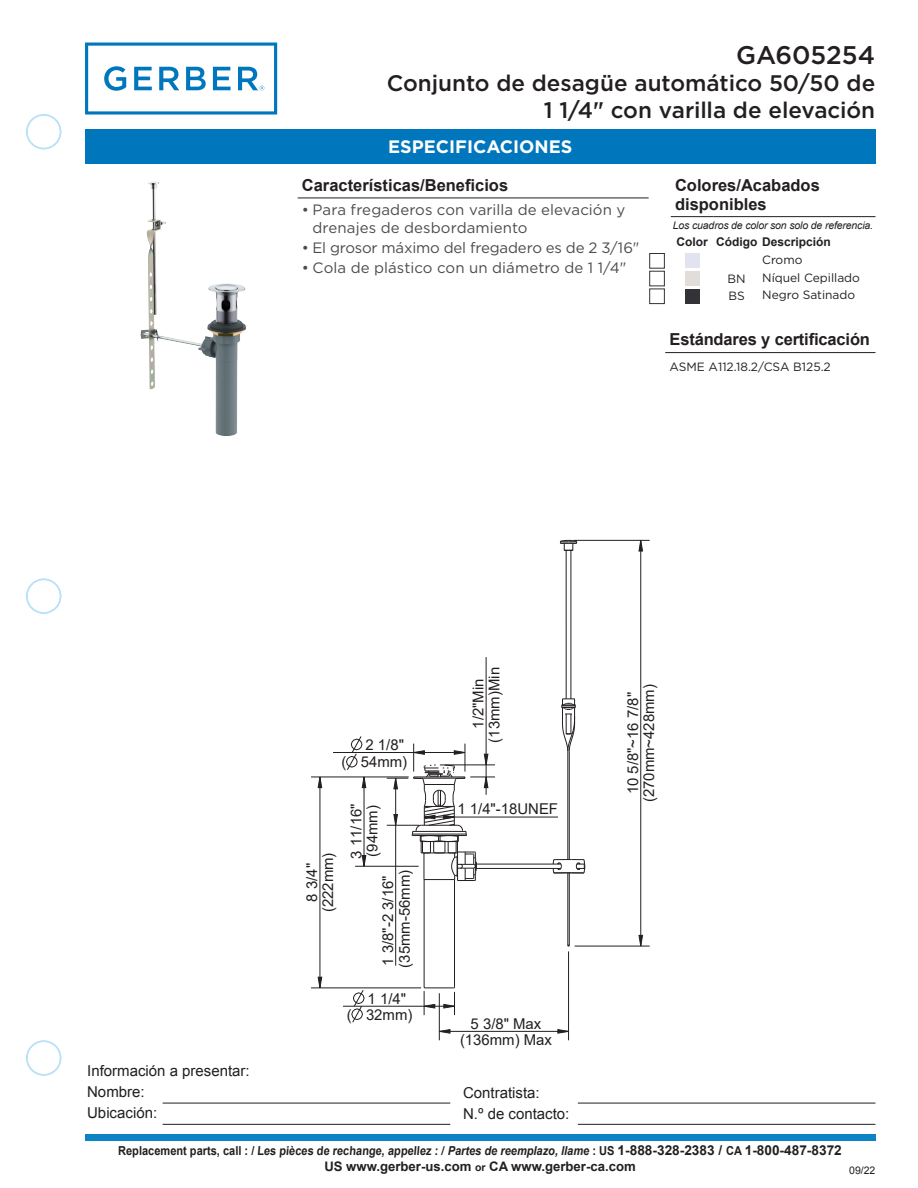
<style>
.page{position:relative;width:918px;height:1188px;background:#fff}
.page>*{position:absolute;margin:0;border:0;box-sizing:border-box;transform-origin:0 0}
.Header_headline{font:500 25.5px "Gotham";letter-spacing:-.005em;color:#231f20}
.Header_series{font:500 22.5px/27px "Gotham";color:#231f20;text-align:right}
.t1{font:700 18px "Gotham";color:#fff}
.t2{font:700 16.5px/19.5px "Arial";color:#231f20}
.t3{font:15px/18px "Gotham";color:#4b4c4d}
.t4{font:15px/21.3px "Arial";color:#231f20}
.t5{font:14.85px/16px "Arial";color:#231f20;text-align:center}
.t6{font:700 13.2px "Arial";color:#231f20}
.t7{font:700 12.3px "Arial";color:#231f20;scale:.89 1}
.Standard___Certifica{font:12px "Gotham";color:#231f20}
.t8{font:700 12px "Arial";color:#231f20}
.t9{font:italic 10.5px "Arial";letter-spacing:-.015em;color:#231f20}
.t10{font:10.5px "Arial";color:#231f20}
.s1{font-style:italic}
.s2{font-size:13.65px}
.s3{font-size:10.5px}
</style>
<div class="page">
<div style="left:26px;top:114px;width:35px;height:35px;border:2px solid #b9e1f7;border-radius:50%"></div>
<div style="left:26px;top:1040px;width:35px;height:36px;border:2px solid #b9e1f7;border-radius:50%"></div>
<div style="left:26px;top:579px;width:35px;height:35px;border:2px solid #b9e1f7;border-radius:50%"></div>
<div style="left:85px;top:1135px;width:790px;height:6px;background:#0c83c4"></div>
<svg style="left:85px;top:43px;width:192px;height:72px"></svg>
<div style="left:85px;top:130px;width:790px;height:34px;background:#0077bd"></div>
<hr style="left:163px;top:1103px;width:287px;height:1px;background:#231f20">
<hr style="left:578px;top:1103px;width:297px;height:1px;background:#231f20">
<hr style="left:163px;top:1124px;width:287px;height:1px;background:#231f20">
<hr style="left:578px;top:1124px;width:297px;height:1px;background:#231f20">
<hr style="left:298px;top:198px;width:351px;height:1px;background:#231f20">
<img style="left:141px;top:183px;width:105px;height:253px">
<svg style="left:440px;top:1029px;width:11px;height:5px"></svg>
<svg style="left:557px;top:1029px;width:11px;height:5px"></svg>
<svg style="left:346px;top:736px;width:17px;height:34px"></svg>
<svg style="left:362px;top:776px;width:4px;height:12px"></svg>
<svg style="left:362px;top:855px;width:4px;height:11px"></svg>
<svg style="left:318px;top:776px;width:4px;height:12px"></svg>
<svg style="left:318px;top:977px;width:4px;height:11px"></svg>
<svg style="left:351px;top:990px;width:14px;height:33px"></svg>
<svg style="left:638px;top:935px;width:5px;height:11px"></svg>
<svg style="left:638px;top:541px;width:5px;height:11px"></svg>
<hr style="left:424px;top:880px;width:1px;height:107px;background:#231f20">
<hr style="left:454px;top:880px;width:1px;height:107px;background:#231f20">
<hr style="left:476px;top:868px;width:85px;height:1px;background:#231f20">
<hr style="left:476px;top:864px;width:85px;height:1px;background:#231f20">
<hr style="left:566px;top:550px;width:1px;height:149px;background:#231f20">
<hr style="left:568px;top:751px;width:1px;height:109px;background:#231f20">
<hr style="left:568px;top:873px;width:1px;height:72px;background:#231f20">
<hr style="left:569px;top:751px;width:1px;height:109px;background:#231f20">
<hr style="left:569px;top:873px;width:1px;height:72px;background:#231f20">
<hr style="left:571px;top:550px;width:1px;height:149px;background:#231f20">
<svg style="left:560px;top:540px;width:18px;height:11px"></svg>
<svg style="left:553px;top:859px;width:33px;height:15px"></svg>
<svg style="left:561px;top:699px;width:15px;height:53px"></svg>
<hr style="left:320px;top:777px;width:1px;height:211px;background:#231f20">
<hr style="left:439px;top:1031px;width:130px;height:1px;background:#231f20">
<hr style="left:343px;top:1006px;width:112px;height:1px;background:#231f20">
<hr style="left:364px;top:777px;width:1px;height:89px;background:#231f20">
<hr style="left:311px;top:988px;width:110px;height:1px;background:#231f20">
<hr style="left:395px;top:778px;width:1px;height:188px;background:#231f20">
<hr style="left:575px;top:946px;width:75px;height:1px;background:#231f20">
<hr style="left:439px;top:993px;width:1px;height:47px;background:#231f20">
<svg style="left:424px;top:986px;width:31px;height:29px"></svg>
<hr style="left:355px;top:866px;width:64px;height:1px;background:#231f20">
<hr style="left:486px;top:657px;width:1px;height:138px;background:#231f20">
<hr style="left:424px;top:817px;width:134px;height:1px;background:#231f20">
<hr style="left:568px;top:951px;width:1px;height:89px;background:#231f20">
<hr style="left:311px;top:777px;width:98px;height:1px;background:#231f20">
<svg style="left:387px;top:744px;width:108px;height:137px"></svg>
<hr style="left:445px;top:765px;width:50px;height:1px;background:#231f20">
<hr style="left:333px;top:752px;width:132px;height:1px;background:#231f20">
<hr style="left:641px;top:540px;width:1px;height:406px;background:#231f20">
<hr style="left:574px;top:540px;width:76px;height:1px;background:#231f20">
<hr style="left:671px;top:216px;width:42px;height:1px;background:#231f20">
<hr style="left:713px;top:216px;width:47px;height:1px;background:#231f20">
<hr style="left:760px;top:216px;width:115px;height:1px;background:#231f20">
<div style="left:649px;top:253px;width:16px;height:16px;border:1px solid #333237"></div>
<div style="left:685px;top:254px;width:14px;height:14px;background:#e1e4f0"></div>
<div style="left:649px;top:271px;width:16px;height:15px;border:1px solid #333237"></div>
<div style="left:685px;top:271px;width:14px;height:15px;background:#e3ddda"></div>
<div style="left:649px;top:289px;width:16px;height:15px;border:1px solid #333237"></div>
<div style="left:685px;top:289px;width:14px;height:15px;background:#333237"></div>
<hr style="left:665px;top:352px;width:210px;height:1px;background:#231f20">
<p class="Header_headline" style="left:736px;top:38px;width:141px">GA605254</p>
<p class="Header_series" style="left:387px;top:69px;width:490px">Conjunto de desagüe automático 50/50 de<br>1 1/4" con varilla de elevación</p>
<p class="t1" style="left:388px;top:135px;width:185px">ESPECIFICACIONES</p>
<p class="t2" style="left:302px;top:176px;width:208px">Características/Beneficios</p>
<p class="t3" style="left:313px;top:200px;width:314px;text-indent:-11px">• Para fregaderos con varilla de elevación y drenajes de desbordamiento</p>
<p class="t3" style="left:302px;top:238px;width:339px">• El grosor máximo del fregadero es de 2 3/16"</p>
<p class="t3" style="left:302px;top:259px;width:326px">• Cola de plástico con un diámetro de 1 1/4"</p>
<p class="t2" style="left:675px;top:176px;width:146px">Colores/Acabados disponibles</p>
<p class="t9" style="left:673px;top:219px;width:202px">Los cuadros de color son solo de referencia.</p>
<p class="t8" style="left:676px;top:234px;width:33px">Color</p>
<p class="t8" style="left:716px;top:234px;width:116px">Código Descripción</p>
<p class="Standard___Certifica" style="left:762px;top:252px;width:42px">Cromo</p>
<p class="Standard___Certifica" style="left:728px;top:271px;width:20px">BN</p>
<p class="Standard___Certifica" style="left:762px;top:270px;width:99px">Níquel Cepillado</p>
<p class="Standard___Certifica" style="left:729px;top:289px;width:18px">BS</p>
<p class="Standard___Certifica" style="left:762px;top:287px;width:95px">Negro Satinado</p>
<p class="t2" style="left:670px;top:331px;width:202px">Estándares y certificación</p>
<p class="Standard___Certifica" style="left:670px;top:359px;width:163px">ASME A112.18.2/CSA B125.2</p>
<p class="t4" style="left:87px;top:1060px;width:164px">Información a presentar:<br>Nombre:</p>
<p class="t5" style="left:342px;top:736px;width:67px;line-height:17.2px;text-align:right">2 1/8"<br>( 54mm)</p>
<p class="t5" style="left:304px;top:912px;width:61px;rotate:-90deg">8 3/4" (222mm)</p>
<p class="t5" style="left:348px;top:859px;width:57px;text-align:left;rotate:-90deg">3 11/16" (94mm)</p>
<p class="t5" style="left:379px;top:968px;width:99px;line-height:16.6px;text-align:left;rotate:-90deg">1 3/8"-2 3/16" (35mm-56mm)</p>
<p class="t5" style="left:347px;top:990px;width:67px;text-align:left;text-indent:21px">1 1/4" ( 32mm)</p>
<p class="t5" style="left:470px;top:743px;width:77px;rotate:-90deg">1/2"Min (13mm)Min</p>
<p class="t5" style="left:457px;top:801px;width:102px">1 1/4"-18UNEF</p>
<p class="t5" style="left:460px;top:1015px;width:93px">5 3/8" Max (136mm) Max</p>
<p class="t4" style="left:463px;top:1082px;width:78px">Contratista:</p>
<p class="t4" style="left:87px;top:1102px;width:72px">Ubicación:</p>
<p class="t4" style="left:463px;top:1103px;width:108px">N.º de contacto:</p>
<p class="t5" style="left:625px;top:802px;width:120px;rotate:-90deg">10 5/8"~16 7/8" (270mm~428mm)</p>
<p class="t7" style="left:118px;top:1143px;width:815px">Replacement parts, call : / Les pièces de rechange, appellez : / <span class="s1">Partes de reemplazo, llame</span> : US <span class="s2">1-888-328-2383 /</span> CA <span class="s2">1-800-487-8372</span></p>
<p class="t6" style="left:324px;top:1158px;width:313px">US www.gerber-us.com <span class="s3">or</span> CA www.gerber-ca.com</p>
<p class="t10" style="left:849px;top:1163px;width:28px">09/22</p>
</div>
